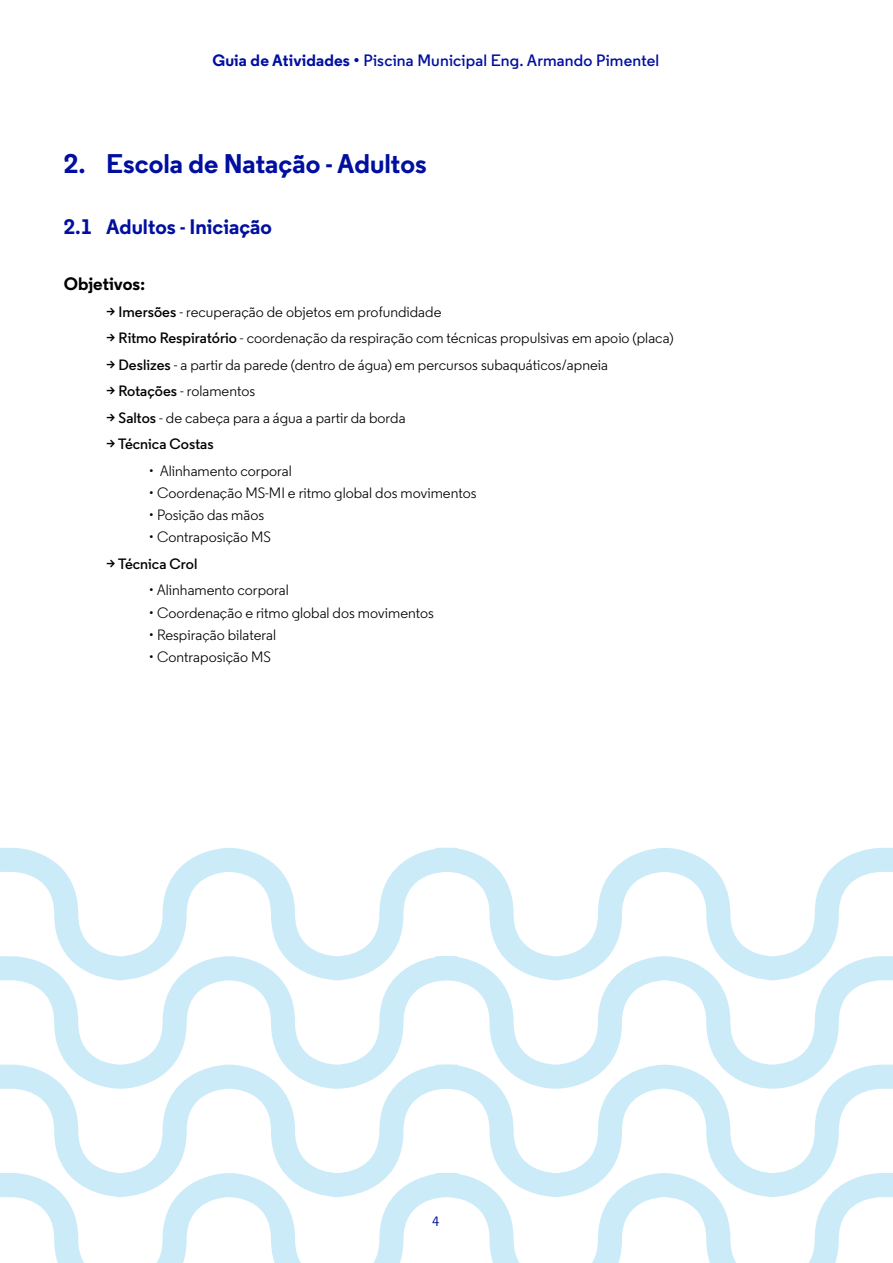
<style>
.page{position:relative;width:893px;height:1263px;background:#fff}
.page>*{position:absolute;margin:0;border:0;box-sizing:border-box;transform-origin:0 0}
.t1{font:700 27px "Regular";color:#000f9f}
.t2{font:700 21px "Regular";color:#000f9f}
.t3{font:700 18px "Regular";color:#000}
.t4{font:600 16.5px "Regular";letter-spacing:.01em;color:#000f9f}
.t5{font:15px/26.5px "Regular";color:#000}
.t6{font:600 15px "Regular";color:#000}
.t7{font:500 13.5px "Regular";color:#000f9f}
.s1{font-weight:700}
.s2{font-weight:800}
.s3{font-weight:600}
</style>
<div class="page">
<svg style="left:0;top:848px;width:435px;height:108px"></svg>
<svg style="left:0;top:956px;width:435px;height:109px"></svg>
<svg style="left:0;top:1065px;width:435px;height:108px"></svg>
<svg style="left:435px;top:848px;width:458px;height:108px"></svg>
<svg style="left:435px;top:956px;width:458px;height:109px"></svg>
<svg style="left:0;top:1173px;width:878px;height:90px"></svg>
<svg style="left:435px;top:1065px;width:458px;height:132px"></svg>
<p class="t4" style="left:212px;top:50px;width:448px"><span class="s1">Guia de Atividades</span> <span class="s2">•</span> Piscina Municipal Eng. Armando Pimentel</p>
<h1 class="t1" style="left:64px;top:146px;width:364px">2. Escola de Natação - Adultos</h1>
<h2 class="t2" style="left:64px;top:212px;width:210px">2.1 Adultos - Iniciação</h2>
<p class="t3" style="left:64px;top:272px;width:83px">Objetivos:</p>
<p class="t5" style="left:106px;top:298px;width:569px"><span class="s3">&gt; Imersões</span> - recuperação de objetos em profundidade<br><span class="s3">&gt; Ritmo Respiratório</span> - coordenação da respiração com técnicas propulsivas em apoio (placa) <span class="s3">&gt; Deslizes</span> - a partir da parede (dentro de água) em percursos subaquáticos/apneia<br><span class="s3">&gt; Rotações</span> - rolamentos<br><span class="s3">&gt; Saltos</span> - de cabeça para a água a partir da borda<br><span class="s3">&gt; Técnica Costas</span></p>
<p class="t5" style="left:149px;top:457px;width:145px">• Alinhamento corporal</p>
<p class="t5" style="left:149px;top:479px;width:329px">• Coordenação MS-MI e ritmo global dos movimentos</p>
<p class="t5" style="left:149px;top:502px;width:117px">• Posição das mãos</p>
<p class="t5" style="left:149px;top:524px;width:124px">• Contraposição MS</p>
<p class="t6" style="left:106px;top:554px;width:93px">&gt; Técnica Crol</p>
<p class="t5" style="left:149px;top:577px;width:142px">• Alinhamento corporal</p>
<p class="t5" style="left:149px;top:599px;width:287px">• Coordenação e ritmo global dos movimentos</p>
<p class="t5" style="left:149px;top:621px;width:129px">• Respiração bilateral</p>
<p class="t5" style="left:149px;top:644px;width:124px">• Contraposição MS</p>
<p class="t7" style="left:432px;top:1213px;width:8px">4</p>
</div>
